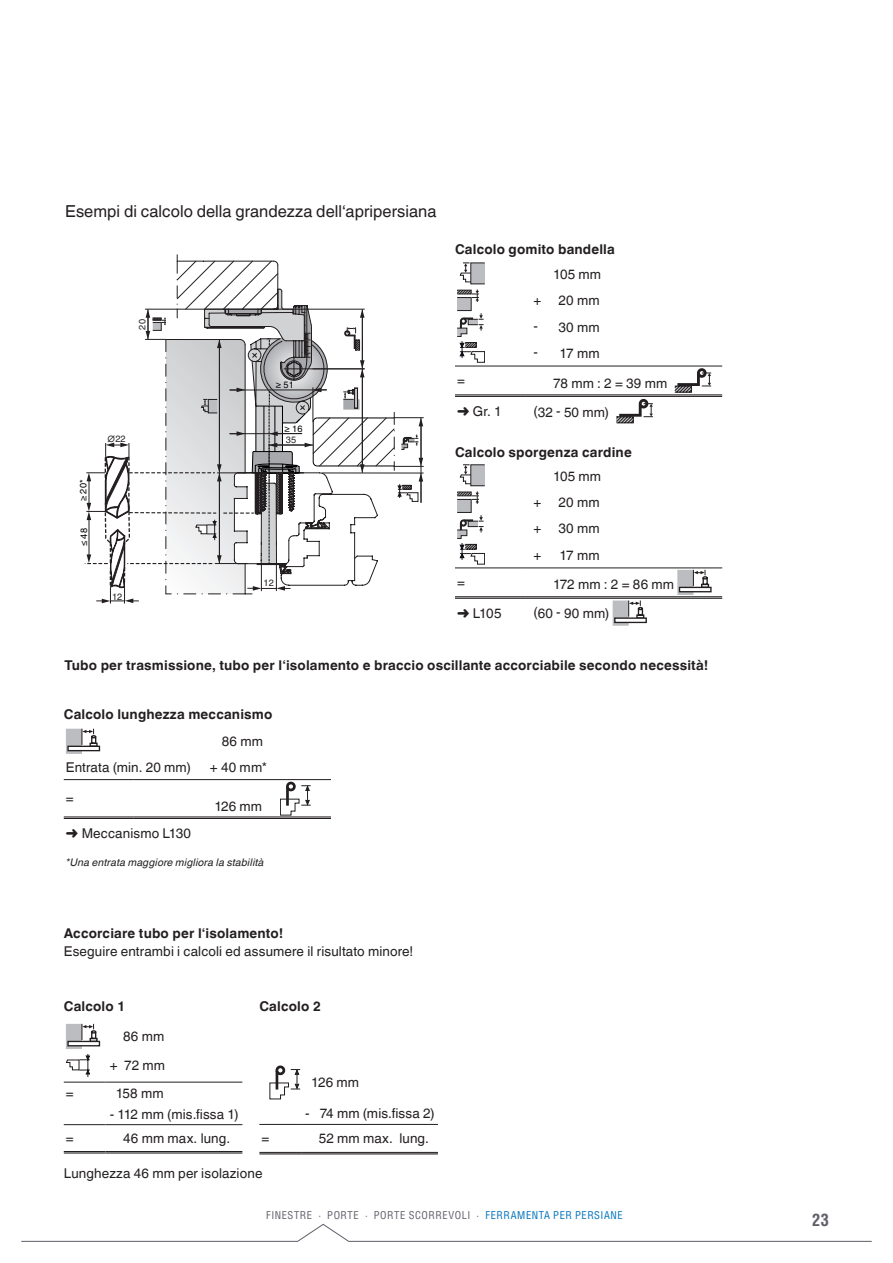
<style>
.page{position:relative;width:893px;height:1263px;background:#fff}
.page>*{position:absolute;margin:0;border:0;box-sizing:border-box;transform-origin:0 0}
.Subheadline{font:16.5px "Helvetica Linotype";color:#231f20}
.t1{font:700 condensed 16.5px "MACO Helvetica";color:#5f5f69}
.Bodytext{font:700 13.5px "Helvetica Linotype";letter-spacing:.01em;color:#231f20}
.Product_Sign{font:13.5px "Helvetica Linotype";letter-spacing:.01em;color:#231f20}
.Bodytext-2{font:13.5px "Helvetica Linotype";letter-spacing:.01em;color:#231f20}
.t2{font:condensed 10.5px "MACO Helvetica";letter-spacing:.055em;color:#5f5f69}
.Bodytext-3{font:italic 10.5px "Helvetica Linotype";letter-spacing:.015em;color:#231f20}
.t3{font:9.3px "Helvetica Linotype";color:#000001}
.t4{font:9.3px "Helvetica Linotype";color:#231f20}
.s1{color:#0073bc}
</style>
<div class="page">
<svg style="left:21px;top:1223px;width:851px;height:19px"></svg>
<svg style="left:84px;top:255px;width:339px;height:348px"></svg>
<hr style="left:455px;top:366px;width:70px;height:1px;background:#231f20">
<hr style="left:525px;top:366px;width:197px;height:1px;background:#231f20">
<hr style="left:455px;top:395px;width:70px;height:1px;background:#231f20">
<hr style="left:455px;top:396px;width:70px;height:1px;background:#231f20">
<hr style="left:525px;top:395px;width:197px;height:1px;background:#231f20">
<hr style="left:525px;top:396px;width:197px;height:1px;background:#231f20">
<div style="left:471px;top:263px;width:14px;height:21px;background:#bcbdc0"></div>
<svg style="left:460px;top:263px;width:12px;height:20px"></svg>
<div style="left:457px;top:298px;width:14px;height:13px;background:#bcbdc0"></div>
<div style="left:457px;top:297px;width:14px;height:14px;border:1px solid #231f20"></div>
<svg style="left:457px;top:289px;width:22px;height:13px"></svg>
<svg style="left:457px;top:313px;width:28px;height:50px"></svg>
<svg style="left:674px;top:368px;width:37px;height:25px"></svg>
<svg style="left:616px;top:399px;width:37px;height:24px"></svg>
<hr style="left:455px;top:567px;width:70px;height:1px;background:#231f20">
<hr style="left:525px;top:567px;width:197px;height:1px;background:#231f20">
<hr style="left:455px;top:596px;width:70px;height:1px;background:#231f20">
<hr style="left:455px;top:598px;width:70px;height:1px;background:#231f20">
<hr style="left:525px;top:596px;width:197px;height:1px;background:#231f20">
<hr style="left:525px;top:598px;width:197px;height:1px;background:#231f20">
<div style="left:471px;top:465px;width:14px;height:21px;background:#bcbdc0"></div>
<div style="left:470px;top:464px;width:15px;height:22px;border:1px solid #231f20"></div>
<svg style="left:460px;top:464px;width:12px;height:20px"></svg>
<div style="left:457px;top:499px;width:14px;height:13px;background:#bcbdc0"></div>
<div style="left:457px;top:499px;width:14px;height:14px;border:1px solid #231f20"></div>
<svg style="left:457px;top:491px;width:22px;height:13px"></svg>
<svg style="left:457px;top:515px;width:28px;height:49px"></svg>
<div style="left:677px;top:570px;width:16px;height:25px;background:#bcbdc0"></div>
<div style="left:679px;top:587px;width:32px;height:5px;background:#fff"></div>
<div style="left:679px;top:587px;width:33px;height:5px;border:1px solid #231f20"></div>
<svg style="left:693px;top:570px;width:16px;height:18px"></svg>
<div style="left:613px;top:600px;width:16px;height:26px;background:#bcbdc0"></div>
<div style="left:636px;top:614px;width:8px;height:5px;border:1px solid #231f20"></div>
<hr style="left:615px;top:618px;width:31px;height:4px;background:#fff">
<div style="left:614px;top:617px;width:33px;height:6px;border:1px solid #231f20"></div>
<svg style="left:628px;top:600px;width:15px;height:17px"></svg>
<hr style="left:64px;top:779px;width:70px;height:1px;background:#231f20">
<hr style="left:134px;top:779px;width:197px;height:1px;background:#231f20">
<hr style="left:64px;top:817px;width:70px;height:1px;background:#231f20">
<hr style="left:64px;top:818px;width:70px;height:1px;background:#231f20">
<hr style="left:134px;top:817px;width:197px;height:1px;background:#231f20">
<hr style="left:134px;top:818px;width:197px;height:1px;background:#231f20">
<div style="left:66px;top:729px;width:16px;height:25px;background:#bcbdc0"></div>
<div style="left:68px;top:746px;width:31px;height:5px;background:#fff"></div>
<div style="left:67px;top:746px;width:33px;height:5px;border:1px solid #231f20"></div>
<svg style="left:82px;top:729px;width:16px;height:18px"></svg>
<div style="left:286px;top:782px;width:10px;height:9px;border:3px solid #231f20;border-radius:50%"></div>
<svg style="left:280px;top:784px;width:31px;height:31px"></svg>
<hr style="left:64px;top:1082px;width:41px;height:1px;background:#231f20">
<hr style="left:105px;top:1082px;width:137px;height:1px;background:#231f20">
<hr style="left:64px;top:1124px;width:41px;height:1px;background:#231f20">
<hr style="left:105px;top:1124px;width:137px;height:1px;background:#231f20">
<hr style="left:64px;top:1151px;width:41px;height:1px;background:#231f20">
<hr style="left:64px;top:1152px;width:41px;height:1px;background:#231f20">
<hr style="left:105px;top:1151px;width:137px;height:1px;background:#231f20">
<hr style="left:105px;top:1152px;width:137px;height:1px;background:#231f20">
<div style="left:66px;top:1024px;width:16px;height:25px;background:#bcbdc0"></div>
<div style="left:68px;top:1041px;width:31px;height:5px;background:#fff"></div>
<div style="left:67px;top:1041px;width:33px;height:5px;border:1px solid #231f20"></div>
<svg style="left:82px;top:1024px;width:16px;height:18px"></svg>
<svg style="left:65px;top:1054px;width:25px;height:23px"></svg>
<hr style="left:259px;top:1124px;width:42px;height:1px;background:#231f20">
<hr style="left:301px;top:1124px;width:137px;height:1px;background:#231f20">
<hr style="left:259px;top:1152px;width:42px;height:1px;background:#231f20">
<hr style="left:259px;top:1153px;width:42px;height:1px;background:#231f20">
<hr style="left:301px;top:1152px;width:137px;height:1px;background:#231f20">
<hr style="left:301px;top:1153px;width:137px;height:1px;background:#231f20">
<div style="left:276px;top:1065px;width:9px;height:10px;border:3px solid #231f20;border-radius:50%"></div>
<svg style="left:269px;top:1068px;width:31px;height:31px"></svg>
<p class="Subheadline" style="left:65px;top:202px;width:373px">Esempi di calcolo della grandezza dell‘apripersiana</p>
<p class="t4" style="left:137px;top:330px;width:12px;rotate:-90deg">20</p>
<p class="t3" style="left:276px;top:379px;width:19px">≥ 51</p>
<p class="t3" style="left:285px;top:423px;width:19px">≥ 16</p>
<p class="t3" style="left:78px;top:501px;width:23px;rotate:-90deg">≥ 20*</p>
<p class="t3" style="left:78px;top:546px;width:19px;rotate:-90deg">≤ 48</p>
<p class="t4" style="left:107px;top:433px;width:20px">∅22</p>
<p class="t4" style="left:286px;top:434px;width:12px">35</p>
<p class="t4" style="left:112px;top:591px;width:12px">12</p>
<p class="t4" style="left:264px;top:577px;width:12px">12</p>
<p class="Bodytext" style="left:455px;top:241px;width:161px">Calcolo gomito bandella</p>
<p class="Product_Sign" style="left:553px;top:267px;width:50px">105 mm</p>
<p class="Product_Sign" style="left:534px;top:292px;width:9px">+</p>
<p class="Product_Sign" style="left:559px;top:292px;width:42px">20 mm</p>
<p class="Product_Sign" style="left:534px;top:319px;width:67px">- 30 mm</p>
<p class="Product_Sign" style="left:534px;top:345px;width:67px">- 17 mm</p>
<p class="Product_Sign" style="left:457px;top:373px;width:9px">=</p>
<p class="Product_Sign" style="left:553px;top:375px;width:116px">78 mm : 2 = 39 mm</p>
<p class="Bodytext-2" style="left:457px;top:404px;width:46px">➜ Gr. 1</p>
<p class="Product_Sign" style="left:534px;top:405px;width:77px">(32 - 50 mm)</p>
<p class="Bodytext" style="left:455px;top:444px;width:178px">Calcolo sporgenza cardine</p>
<p class="Product_Sign" style="left:553px;top:469px;width:50px">105 mm</p>
<p class="Product_Sign" style="left:534px;top:494px;width:9px">+</p>
<p class="Product_Sign" style="left:559px;top:494px;width:42px">20 mm</p>
<p class="Product_Sign" style="left:534px;top:521px;width:9px">+</p>
<p class="Product_Sign" style="left:558px;top:521px;width:43px">30 mm</p>
<p class="Product_Sign" style="left:534px;top:547px;width:9px">+</p>
<p class="Product_Sign" style="left:559px;top:547px;width:42px">17 mm</p>
<p class="Product_Sign" style="left:457px;top:575px;width:9px">=</p>
<p class="Product_Sign" style="left:553px;top:576px;width:123px">172 mm : 2 = 86 mm</p>
<p class="Bodytext-2" style="left:457px;top:606px;width:46px">➜ L105</p>
<p class="Product_Sign" style="left:534px;top:606px;width:77px">(60 - 90 mm)</p>
<p class="Bodytext" style="left:64px;top:658px;width:645px">Tubo per trasmissione, tubo per l‘isolamento e braccio oscillante accorciabile secondo necessità!</p>
<p class="Bodytext" style="left:64px;top:706px;width:210px">Calcolo lunghezza meccanismo</p>
<p class="Product_Sign" style="left:222px;top:734px;width:43px">86 mm</p>
<p class="Product_Sign" style="left:66px;top:759px;width:126px">Entrata (min. 20 mm)</p>
<p class="Product_Sign" style="left:210px;top:759px;width:59px">+ 40 mm*</p>
<p class="Product_Sign" style="left:66px;top:791px;width:9px">=</p>
<p class="Product_Sign" style="left:214px;top:798px;width:49px">126 mm</p>
<p class="Bodytext-2" style="left:66px;top:826px;width:127px">➜ Meccanismo L130</p>
<p class="Bodytext-3" style="left:66px;top:856px;width:200px">*Una entrata maggiore migliora la stabilità</p>
<p class="Bodytext" style="left:64px;top:926px;width:221px">Accorciare tubo per l‘isolamento!</p>
<p class="Bodytext-2" style="left:64px;top:944px;width:351px">Eseguire entrambi i calcoli ed assumere il risultato minore!</p>
<p class="Bodytext" style="left:64px;top:998px;width:63px">Calcolo 1</p>
<p class="Product_Sign" style="left:123px;top:1029px;width:43px">86 mm</p>
<p class="Product_Sign" style="left:110px;top:1058px;width:57px">+ 72 mm</p>
<p class="Product_Sign" style="left:66px;top:1085px;width:9px">=</p>
<p class="Product_Sign" style="left:116px;top:1085px;width:49px">158 mm</p>
<p class="Product_Sign" style="left:110px;top:1106px;width:131px">- 112 mm (mis.fissa 1)</p>
<p class="Product_Sign" style="left:66px;top:1130px;width:9px">=</p>
<p class="Product_Sign" style="left:123px;top:1130px;width:109px">46 mm max. lung.</p>
<p class="Bodytext" style="left:259px;top:998px;width:63px">Calcolo 2</p>
<p class="Product_Sign" style="left:311px;top:1074px;width:49px">126 mm</p>
<p class="Product_Sign" style="left:305px;top:1106px;width:131px">- 74 mm (mis.fissa 2)</p>
<p class="Product_Sign" style="left:261px;top:1131px;width:9px">=</p>
<p class="Product_Sign" style="left:319px;top:1131px;width:112px">52 mm max. lung.</p>
<p class="Bodytext-2" style="left:64px;top:1165px;width:200px">Lunghezza 46 mm per isolazione</p>
<p class="t2" style="left:266px;top:1208px;width:358px">FINESTRE · PORTE · PORTE SCORREVOLI · <span class="s1">FERRAMENTA PER PERSIANE</span></p>
<p class="t1" style="left:812px;top:1209px;width:18px">23</p>
</div>
